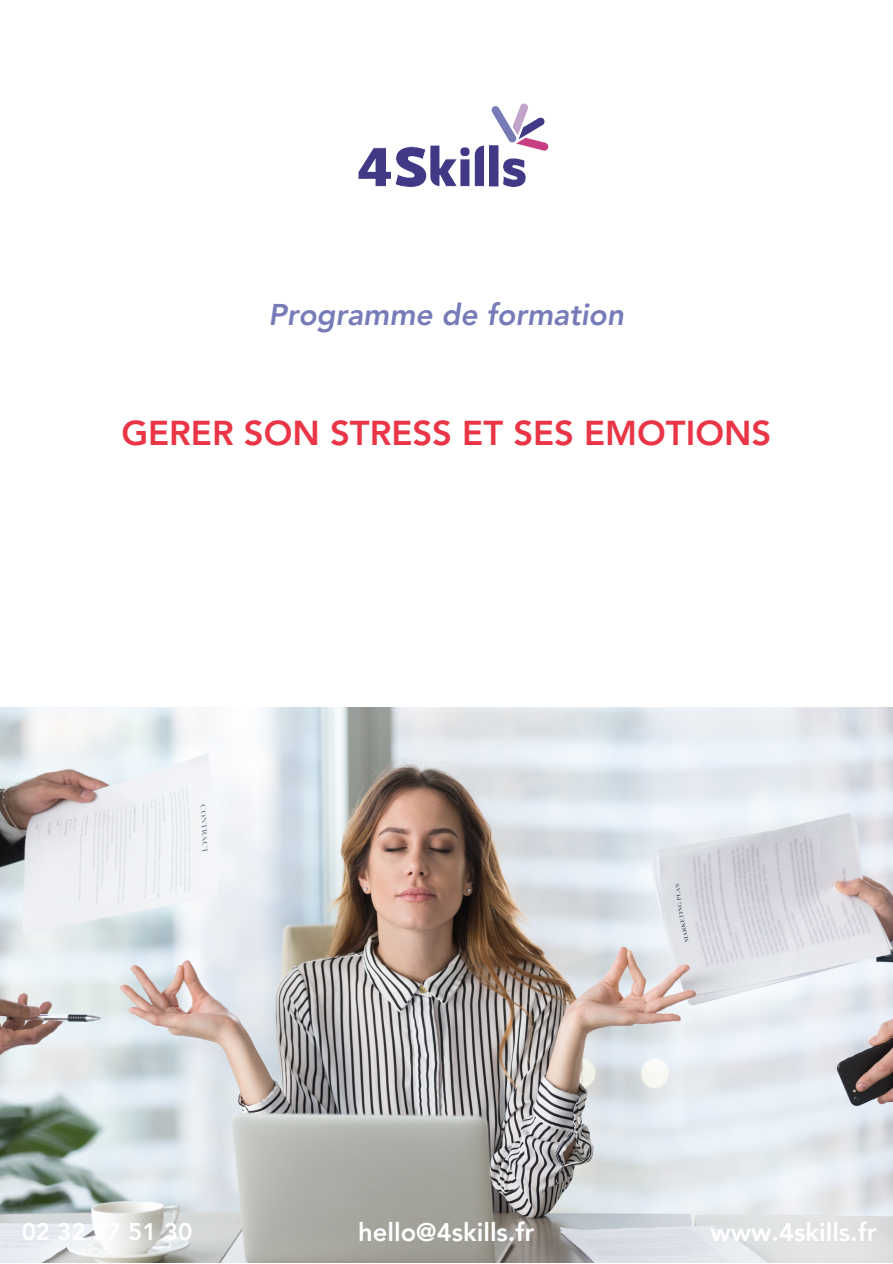
<style>
.page{position:relative;width:893px;height:1264px;background:#fff}
.page>*{position:absolute;margin:0;border:0;box-sizing:border-box;transform-origin:0 0}
.t1{font:800 34.5px "Avenir LT Pro";color:#ea3546}
.t2{font:italic 800 30px "Avenir LT Pro";color:#777bb7}
.t3{font:800 25.5px "Avenir LT Pro";color:#fff}
.t4{font:800 24px "Avenir LT Pro";color:#fff}
</style>
<div class="page">
<img style="left:0;top:708px;width:892px;height:554px">
<img style="left:358px;top:103px;width:191px;height:84px">
<p class="t2" style="left:268px;top:302px;width:357px">Programme de formation</p>
<p class="t1" style="left:121px;top:418px;width:651px">GERER SON STRESS ET SES EMOTIONS</p>
<p class="t4" style="left:22px;top:1222px;width:172px">02 32 77 51 30</p>
<p class="t3" style="left:358px;top:1221px;width:178px">hello@4skills.fr</p>
<p class="t3" style="left:710px;top:1221px;width:167px">www.4skills.fr</p>
</div>
